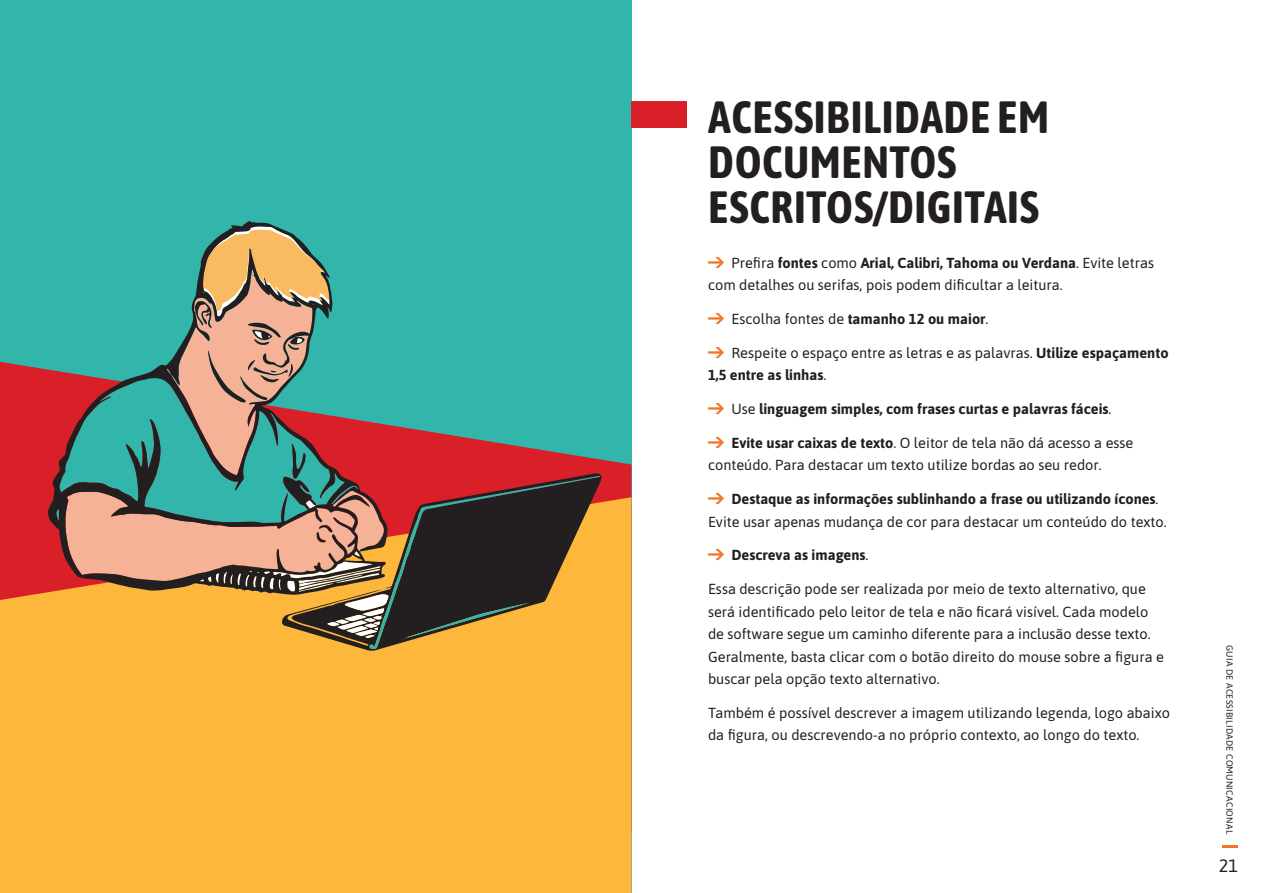
<style>
.page{position:relative;width:1263px;height:893px;background:#fff}
.page>*{position:absolute;margin:0;border:0;box-sizing:border-box;transform-origin:0 0}
.H1_-_título{font:700 45px/45px "Asap Condensed";letter-spacing:.01em;color:#231f20}
.t1{font:18px "Asap";color:#231f20}
.texto{font:14.55px/22.5px "Asap";color:#231f20}
.t2{font:700 14.55px "Asap";color:#231f20}
.t3{font:9px "Asap";letter-spacing:.025em;color:#231f20}
.s1{font-weight:700;font-size:21px;color:#f3752a}
.s2{font-weight:700}
.s3{font-size:21px;color:#f3752a}
.s4{font-weight:400}
</style>
<div class="page">
<div style="left:0;top:0;width:631px;height:893px;background:#32b5aa"></div>
<svg style="left:0;top:362px;width:631px;height:135px;fill:#d91f28"></svg>
<div style="left:0;top:497px;width:631px;height:396px;background:#fdb73c"></div>
<svg style="left:48px;top:221px;width:224px;height:374px"></svg>
<svg style="left:54px;top:225px;width:546px;height:424px"></svg>
<div style="left:631px;top:101px;width:56px;height:27px;background:#d91f28"></div>
<svg style="left:1222px;top:846px;width:15px;height:2px"></svg>
<p class="H1_-_título" style="left:708px;top:93px;width:342px">ACESSIBILIDADE EM<br>DOCUMENTOS<br>ESCRITOS/DIGITAIS</p>
<p class="texto" style="left:708px;top:251px;width:447px"><span class="s1">→</span> Prefira <span class="s2">fontes</span> como <span class="s2">Arial, Calibri, Tahoma ou Verdana</span>. Evite letras com detalhes ou serifas, pois podem dificultar a leitura.</p>
<p class="texto" style="left:708px;top:307px;width:282px"><span class="s1">→</span> Escolha fontes de <span class="s2">tamanho 12 ou maior</span>.</p>
<p class="texto" style="left:708px;top:341px;width:462px"><span class="s1">→</span> Respeite o espaço entre as letras e as palavras. <span class="s2">Utilize espaçamento<br>1,5 entre as linhas</span>.</p>
<p class="t2" style="left:708px;top:399px;width:405px"><span class="s3">→</span> <span class="s4">Use</span> linguagem simples, com frases curtas e palavras fáceis<span class="s4">.</span></p>
<p class="texto" style="left:708px;top:431px;width:427px"><span class="s1">→</span> <span class="s2">Evite usar caixas de texto</span>. O leitor de tela não dá acesso a esse conteúdo. Para destacar um texto utilize bordas ao seu redor.</p>
<p class="texto" style="left:708px;top:487px;width:460px"><span class="s1">→</span> <span class="s2">Destaque as informações sublinhando a frase ou utilizando ícones</span>.<br>Evite usar apenas mudança de cor para destacar um conteúdo do texto.</p>
<p class="t2" style="left:708px;top:545px;width:162px"><span class="s3">→</span> Descreva as imagens<span class="s4">.</span></p>
<p class="texto" style="left:708px;top:577px;width:457px">Essa descrição pode ser realizada por meio de texto alternativo, que será identificado pelo leitor de tela e não ficará visível. Cada modelo de software segue um caminho diferente para a inclusão desse texto.<br>Geralmente, basta clicar com o botão direito do mouse sobre a figura e buscar pela opção texto alternativo.</p>
<p class="texto" style="left:708px;top:701px;width:463px">Também é possível descrever a imagem utilizando legenda, logo abaixo da figura, ou descrevendo-a no próprio contexto, ao longo do texto.</p>
<p class="t3" style="left:1236px;top:645px;width:190px;rotate:90deg">GUIA DE ACESSIBILIDADE COMUNICACIONAL</p>
<p class="t1" style="left:1219px;top:853px;width:21px">21</p>
</div>
